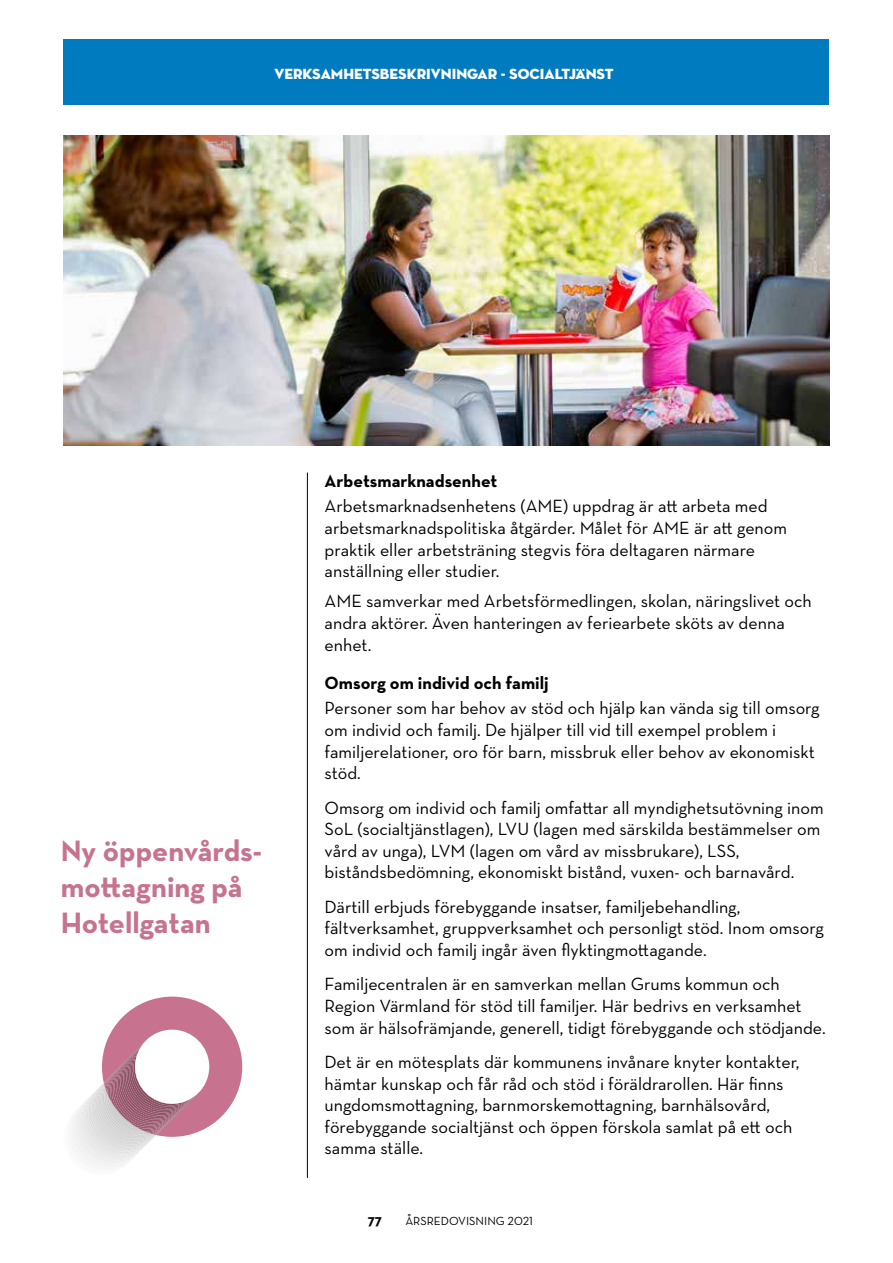
<style>
.page{position:relative;width:893px;height:1263px;background:#fff}
.page>*{position:absolute;margin:0;border:0;box-sizing:border-box;transform-origin:0 0}
.t1{font:700 30px/36px "Neutraface Text";color:#c7738f}
.t2{font:18px/21.6px "Neutraface Text";color:#000}
.t3{font:700 18px "Neutraface Text";color:#000}
.t4{font:15px "Neutraface Display Titling";color:#fff}
.t5{font:700 15px "Neutraface Text";color:#000}
.t6{font:12px "Neutraface Text";color:#000}
</style>
<div class="page">
<div style="left:64px;top:39px;width:765px;height:66px;background:#007bc0"></div>
<hr style="left:307px;top:473px;width:1px;height:705px;background:#000">
<svg style="left:72px;top:996px;width:170px;height:171px"></svg>
<div style="left:135px;top:1030px;width:74px;height:74px;background:#fff;border-radius:50%"></div>
<img style="left:64px;top:136px;width:765px;height:310px">
<p class="t4" style="left:275px;top:65px;width:340px">VERKSAMHETSBESKRIVNINGAR - SOCIALTJÄNST</p>
<h1 class="t1" style="left:61px;top:832px;width:203px">Ny öppenvårds&shy;mottagning på<br>Hotellgatan</h1>
<p class="t3" style="left:325px;top:469px;width:174px">Arbetsmarknadsenhet</p>
<p class="t2" style="left:325px;top:495px;width:464px">Arbetsmarknadsenhetens (AME) uppdrag är att arbeta med arbetsmarknadspolitiska åtgärder. Målet för AME är att genom praktik eller arbetsträning stegvis föra deltagaren närmare anställning eller studier.</p>
<p class="t2" style="left:325px;top:590px;width:489px">AME samverkar med Arbetsförmedlingen, skolan, näringslivet och andra aktörer. Även hanteringen av feriearbete sköts av denna enhet.</p>
<p class="t3" style="left:325px;top:671px;width:226px">Omsorg om individ och familj</p>
<p class="t2" style="left:325px;top:697px;width:497px">Personer som har behov av stöd och hjälp kan vända sig till omsorg om individ och familj. De hjälper till vid till exempel problem i familjerelationer, oro för barn, missbruk eller behov av ekonomiskt stöd.</p>
<p class="t2" style="left:325px;top:796px;width:501px">Omsorg om individ och familj omfattar all myndighetsutövning inom SoL (socialtjänstlagen), LVU (lagen med särskilda bestämmelser om vård av unga), LVM (lagen om vård av missbrukare), LSS, biståndsbedömning, ekonomiskt bistånd, vuxen- och barnavård.</p>
<p class="t2" style="left:325px;top:895px;width:501px">Därtill erbjuds förebyggande insatser, familjebehandling, fältverksamhet, gruppverksamhet och personligt stöd. Inom omsorg om individ och familj ingår även flyktingmottagande.</p>
<p class="t2" style="left:325px;top:973px;width:503px">Familjecentralen är en samverkan mellan Grums kommun och<br>Region Värmland för stöd till familjer. Här bedrivs en verksamhet som är hälsofrämjande, generell, tidigt förebyggande och stödjande.</p>
<p class="t2" style="left:325px;top:1051px;width:476px">Det är en mötesplats där kommunens invånare knyter kontakter, hämtar kunskap och får råd och stöd i föräldrarollen. Här finns ungdomsmottagning, barnmorskemottagning, barnhälsovård, förebyggande socialtjänst och öppen förskola samlat på ett och samma ställe.</p>
<p class="t5" style="left:368px;top:1210px;width:16px">77</p>
<p class="t6" style="left:405px;top:1213px;width:129px">ÅRSREDOVISNING 2021</p>
</div>
